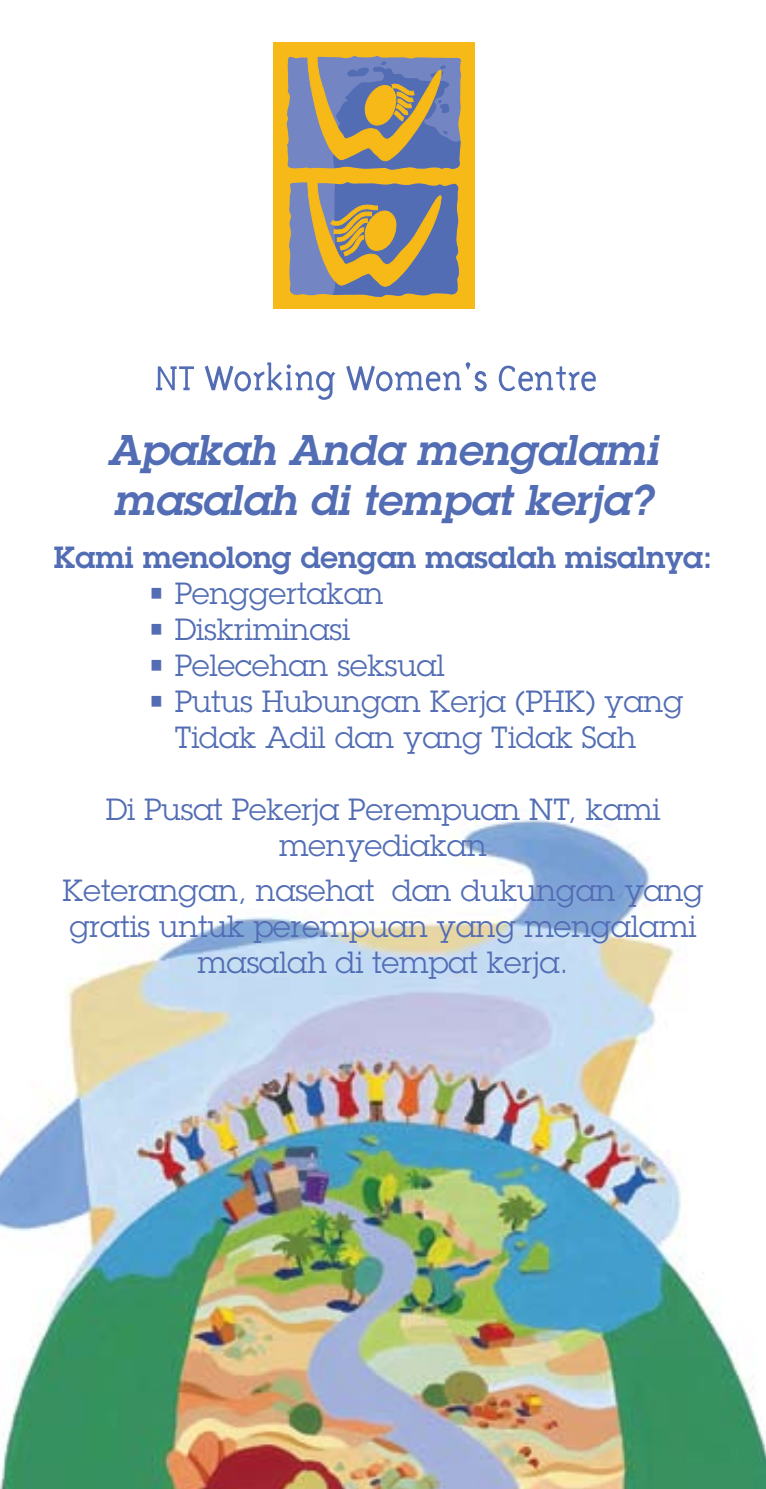
<style>
.page{position:relative;width:766px;height:1489px;background:#fff}
.page>*{position:absolute;margin:0;border:0;box-sizing:border-box;transform-origin:0 0}
.t1{font:italic 600 42px/50.4px "Lubalin Graph";color:#526db4}
.t2{font:30px/36px "Lubalin Graph";color:#526db4;text-align:center}
.t3{font:600 30px "Lubalin Graph";color:#526db4}
</style>
<div class="page">
<img style="left:0;top:819px;width:765px;height:669px">
<div style="left:273px;top:43px;width:202px;height:266px;background:#f7b917"></div>
<svg style="left:156px;top:362px;width:439px;height:38px"></svg>
<svg style="left:286px;top:56px;width:175px;height:241px"></svg>
<h1 class="t1" style="left:108px;top:424px;width:552px">Apakah Anda mengalami masalah di tempat kerja?</h1>
<p class="t3" style="left:54px;top:537px;width:659px">Kami menolong dengan masalah misalnya:</p>
<p class="t2" style="left:148px;top:575px;width:237px">• Penggertakan</p>
<p class="t2" style="left:148px;top:611px;width:204px">• Diskriminasi</p>
<p class="t2" style="left:148px;top:647px;width:299px">• Pelecehan seksual</p>
<p class="t2" style="left:175px;top:683px;width:510px;text-align:left;text-indent:-27px">• Putus Hubungan Kerja (PHK) yang<br>Tidak Adil dan yang Tidak Sah</p>
<p class="t2" style="left:106px;top:791px;width:556px">Di Pusat Pekerja Perempuan NT, kami menyediakan</p>
<p class="t2" style="left:63px;top:871px;width:642px">Keterangan, nasehat dan dukungan yang gratis untuk perempuan yang mengalami masalah di tempat kerja.</p>
</div>
